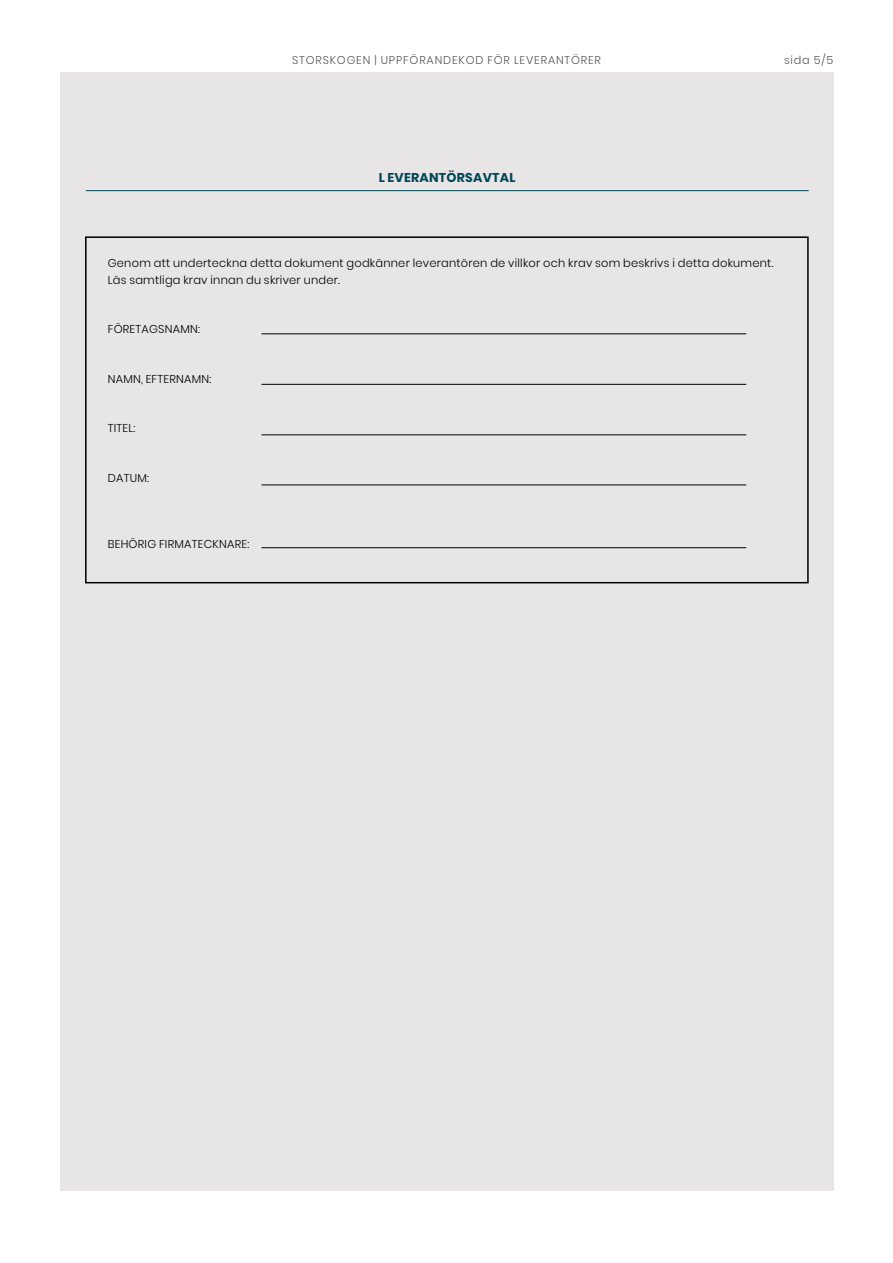
<style>
.page{position:relative;width:893px;height:1263px;background:#fff}
.page>*{position:absolute;margin:0;border:0;box-sizing:border-box;transform-origin:0 0}
.t1{font:700 12.75px "Poppins";letter-spacing:.02em;color:#004857}
.t2{font:300 11.4px/16.5px "Poppins";letter-spacing:.02em;color:#000}
.t3{font:300 11.25px "Poppins";letter-spacing:.075em;color:#565655}
</style>
<div class="page">
<div style="left:60px;top:72px;width:773px;height:1119px;background:#e7e5e6"></div>
<div style="left:85px;top:236px;width:724px;height:347px;border:2px solid #000"></div>
<hr style="left:86px;top:190px;width:723px;height:1px;background:#004857">
<hr style="left:261px;top:333px;width:485px;height:1px;background:#000">
<hr style="left:261px;top:384px;width:485px;height:1px;background:#000">
<hr style="left:261px;top:434px;width:485px;height:1px;background:#000">
<hr style="left:261px;top:485px;width:485px;height:1px;background:#000">
<hr style="left:261px;top:547px;width:485px;height:1px;background:#000">
<p class="t3" style="left:292px;top:53px;width:310px">STORSKOGEN | UPPFÖRANDEKOD FÖR LEVERANTÖRER</p>
<p class="t3" style="left:784px;top:53px;width:51px">sida 5/5</p>
<p class="t1" style="left:379px;top:170px;width:138px">L EVERANTÖRSAVTAL</p>
<p class="t2" style="left:108px;top:255px;width:667px">Genom att underteckna detta dokument godkänner leverantören de villkor och krav som beskrivs i detta dokument.<br>Läs samtliga krav innan du skriver under.</p>
<p class="t2" style="left:108px;top:321px;width:94px">FÖRETAGSNAMN:</p>
<p class="t2" style="left:108px;top:371px;width:105px">NAMN, EFTERNAMN:</p>
<p class="t2" style="left:108px;top:420px;width:29px">TITEL:</p>
<p class="t2" style="left:108px;top:470px;width:43px">DATUM:</p>
<p class="t2" style="left:108px;top:536px;width:143px">BEHÖRIG FIRMATECKNARE:</p>
</div>
